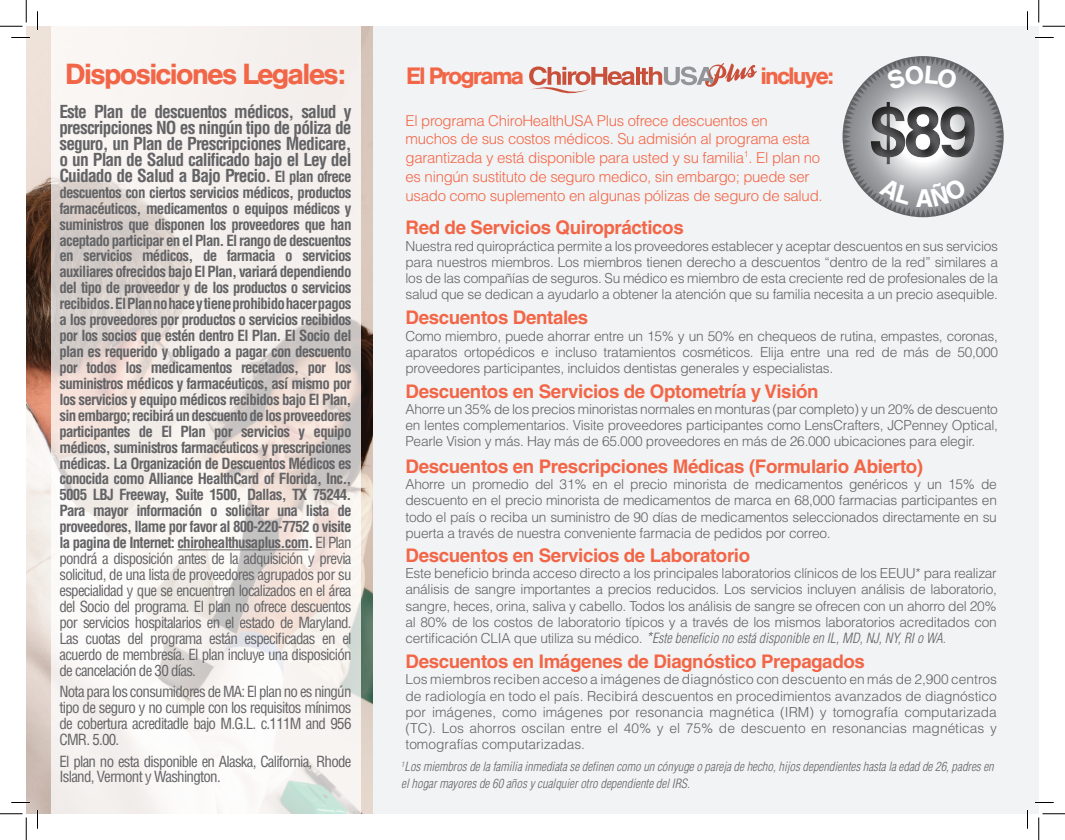
<style>
.page{position:relative;width:1065px;height:840px;background:#fff}
.page>*{position:absolute;margin:0;border:0;box-sizing:border-box;transform-origin:0 0}
.t1{font:700 70px "Helvetica";color:#636366}
.t2{font:500 28.75px "Helvetica BQ";letter-spacing:-.03em;color:#f26648}
.t3{font:500 23.38px "Helvetica BQ";letter-spacing:-.05em;color:#f26648}
.t4{font:700 18.75px "Helvetica";letter-spacing:-.02em;color:#f26648}
.t5{font:700 condensed 17.5px/16px "Helvetica";letter-spacing:-.05em;color:#636366;text-align:justify}
.t6{font:700 condensed 15px/15.9px "Helvetica";letter-spacing:-.05em;color:#636366;text-align:justify}
.t7{font:300 15px/18.8px "Helvetica";letter-spacing:-.02em;color:#f26648}
.t8{font:condensed 15px/15.9px "Helvetica";letter-spacing:-.05em;color:#636366;text-align:justify}
.t9{font:300 13.75px/16.2px "Helvetica";letter-spacing:-.02em;color:#636366;text-align:justify}
.t10{font:italic 300 condensed 12.5px/16.2px "Helvetica";color:#636366}
.s1{font-size:15px}
.s2{font-weight:400}
.s3{font-style:italic;font-stretch:condensed;font-size:15px}
.s4{font-style:italic;font-stretch:condensed}
</style>
<div class="page">
<div style="left:360px;top:26px;width:679px;height:788px;background:#f2f3f4"></div>
<img style="left:26px;top:26px;width:346px;height:788px">
<svg style="left:529px;top:63px;width:228px;height:31px"></svg>
<svg style="left:51px;top:26px;width:309px;height:788px;fill:#f5f0ed"></svg>
<hr style="left:177px;top:549px;width:131px;height:1px;background:#636366">
<svg style="left:11px;top:37px;width:19px;height:1px"></svg>
<svg style="left:1035px;top:37px;width:19px;height:1px"></svg>
<svg style="left:11px;top:802px;width:19px;height:1px"></svg>
<svg style="left:1035px;top:802px;width:19px;height:1px"></svg>
<svg style="left:37px;top:11px;width:1px;height:19px"></svg>
<svg style="left:37px;top:810px;width:1px;height:19px"></svg>
<svg style="left:1027px;top:11px;width:1px;height:19px"></svg>
<svg style="left:1027px;top:810px;width:1px;height:19px"></svg>
<svg style="left:0;top:0;width:27px;height:27px"></svg>
<svg style="left:0;top:814px;width:27px;height:26px"></svg>
<svg style="left:1039px;top:0;width:26px;height:27px"></svg>
<svg style="left:1039px;top:814px;width:26px;height:26px"></svg>
<svg style="left:843px;top:56px;width:161px;height:161px"></svg>
<h2 class="t2" style="left:66px;top:57px;width:281px">Disposiciones Legales:</h2>
<h3 class="t3" style="left:406px;top:62px;width:119px">El Programa</h3>
<h3 class="t3" style="left:761px;top:62px;width:74px">incluye:</h3>
<p class="t7" style="left:406px;top:110px;width:419px">El programa ChiroHealthUSA Plus ofrece descuentos en muchos de sus costos médicos. Su admisión al programa esta garantizada y está disponible para usted y su familia<sup>1</sup>. El plan no es ningún sustituto de seguro medico, sin embargo; puede ser usado como suplemento en algunas pólizas de seguro de salud.</p>
<h1 class="t1" style="left:869px;top:89px;width:110px">$89</h1>
<p class="t5" style="left:59px;top:104px;width:294px">Este Plan de descuentos médicos, salud y prescripciones NO es ningún tipo de póliza de seguro, un Plan de Prescripciones Medicare, o un Plan de Salud calificado bajo el Ley del Cuidado de Salud a Bajo Precio. <span class="s1">El plan ofrece</span></p>
<p class="t6" style="left:59px;top:184px;width:294px">descuentos con ciertos servicios médicos, productos farmacéuticos, medicamentos o equipos médicos y suministros que disponen los proveedores que han aceptado participar en el Plan. El rango de descuentos en servicios médicos, de farmacia o servicios auxiliares ofrecidos bajo El Plan, variará dependiendo del tipo de proveedor y de los productos o servicios recibidos. El Plan no hace y tiene prohibido hacer pagos a los proveedores por productos o servicios recibidos por los socios que estén dentro El Plan. El Socio del plan es requerido y obligado a pagar con descuento por todos los medicamentos recetados, por los suministros médicos y farmacéuticos, así mismo por los servicios y equipo médicos recibidos bajo El Plan, sin embargo; recibirá un descuento de los proveedores participantes de El Plan por servicios y equipo médicos, suministros farmacéuticos y prescripciones médicas. La Organización de Descuentos Médicos es conocida como Alliance HealthCard of Florida, Inc., 5005 LBJ Freeway, Suite 1500, Dallas, TX 75244.<br>Para mayor información o solicitar una lista de proveedores, llame por favor al 800-220-7752 o visite la pagina de Internet: chirohealthusaplus.com. <span class="s2">El Plan pondrá a disposición antes de la adquisición y previa solicitud, de una lista de proveedores agrupados por su especialidad y que se encuentren localizados en el área del Socio del programa. El plan no ofrece descuentos por servicios hospitalarios en el estado de Maryland.<br>Las cuotas del programa están especificadas en el acuerdo de membresía. El plan incluye una disposición de cancelación de 30 días.</span></p>
<p class="t8" style="left:59px;top:684px;width:294px">Nota para los consumidores de MA: El plan no es ningún tipo de seguro y no cumple con los requisitos mínimos de cobertura acreditadle bajo M.G.L. c.111M and 956<br>CMR. 5.00.</p>
<p class="t8" style="left:59px;top:753px;width:294px">El plan no esta disponible en Alaska, California, Rhode<br>Island, Vermont y Washington.</p>
<h3 class="t4" style="left:406px;top:216px;width:280px">Red de Servicios Quiroprácticos</h3>
<p class="t9" style="left:406px;top:237px;width:594px">Nuestra red quiropráctica permite a los proveedores establecer y aceptar descuentos en sus servicios para nuestros miembros. Los miembros tienen derecho a descuentos “dentro de la red” similares a los de las compañías de seguros. Su médico es miembro de esta creciente red de profesionales de la salud que se dedican a ayudarlo a obtener la atención que su familia necesita a un precio asequible.</p>
<h3 class="t4" style="left:406px;top:306px;width:184px">Descuentos Dentales</h3>
<p class="t9" style="left:406px;top:327px;width:594px">Como miembro, puede ahorrar entre un 15% y un 50% en chequeos de rutina, empastes, coronas, aparatos ortopédicos e incluso tratamientos cosméticos. Elija entre una red de más de 50,000 proveedores participantes, incluidos dentistas generales y especialistas.</p>
<h3 class="t4" style="left:406px;top:380px;width:415px">Descuentos en Servicios de Optometría y Visión</h3>
<p class="t9" style="left:406px;top:401px;width:594px">Ahorre un 35% de los precios minoristas normales en monturas (par completo) y un 20% de descuento en lentes complementarios. Visite proveedores participantes como LensCrafters, JCPenney Optical, Pearle Vision y más. Hay más de 65.000 proveedores en más de 26.000 ubicaciones para elegir.</p>
<h3 class="t4" style="left:406px;top:455px;width:519px">Descuentos en Prescripciones Médicas (Formulario Abierto)</h3>
<p class="t9" style="left:406px;top:476px;width:593px">Ahorre un promedio del 31% en el precio minorista de medicamentos genéricos y un 15% de descuento en el precio minorista de medicamentos de marca en 68,000 farmacias participantes en todo el país o reciba un suministro de 90 días de medicamentos seleccionados directamente en su puerta a través de nuestra conveniente farmacia de pedidos por correo.</p>
<h3 class="t4" style="left:406px;top:544px;width:346px">Descuentos en Servicios de Laboratorio</h3>
<p class="t9" style="left:406px;top:565px;width:593px">Este beneficio brinda acceso directo a los principales laboratorios clínicos de los EEUU* para realizar análisis de sangre importantes a precios reducidos. Los servicios incluyen análisis de laboratorio, sangre, heces, orina, saliva y cabello. Todos los análisis de sangre se ofrecen con un ahorro del 20% al 80% de los costos de laboratorio típicos y a través de los mismos laboratorios acreditados con certificación CLIA que utiliza su médico. <span class="s3">*</span><span class="s4">Este beneficio no está disponible en IL, MD, NJ, NY, RI o WA.</span></p>
<h3 class="t4" style="left:406px;top:650px;width:461px">Descuentos en Imágenes de Diagnóstico Prepagados</h3>
<p class="t9" style="left:406px;top:671px;width:593px">Los miembros reciben acceso a imágenes de diagnóstico con descuento en más de 2,900 centros de radiología en todo el país. Recibirá descuentos en procedimientos avanzados de diagnóstico por imágenes, como imágenes por resonancia magnética (IRM) y tomografía computarizada (TC). Los ahorros oscilan entre el 40% y el 75% de descuento en resonancias magnéticas y tomografías computarizadas.</p>
<p class="t10" style="left:401px;top:759px;width:594px"><sup>1</sup>Los miembros de la familia inmediata se definen como un cónyuge o pareja de hecho, hijos dependientes hasta la edad de 26, padres en el hogar mayores de 60 años y cualquier otro dependiente del IRS.</p>
</div>
